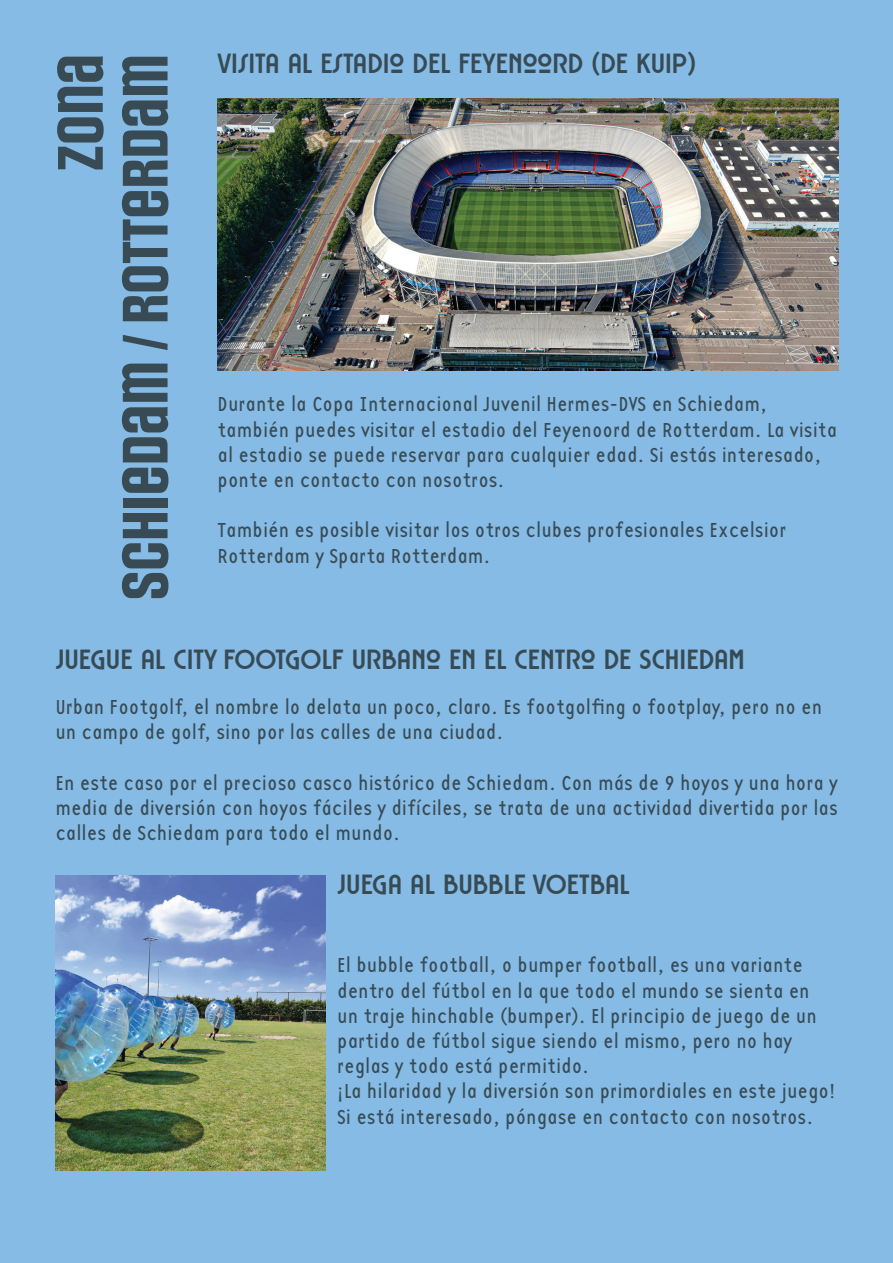
<style>
.page{position:relative;width:893px;height:1263px;background:#85bbe5}
.page>*{position:absolute;margin:0;border:0;box-sizing:border-box;transform-origin:0 0}
.t1{font:700 54px/64.8px "Social Gothic";color:#384b55;text-align:right}
.t2{font:700 27px "Rousseau Deco";color:#384b55}
.t3{font:21px/25.2px "Base 12 Sans OT";color:#384b55}
</style>
<div class="page">
<img style="left:217px;top:98px;width:622px;height:273px">
<img style="left:56px;top:875px;width:269px;height:296px">
<h1 class="t1" style="left:51px;top:600px;width:548px;rotate:-90deg">zona<br>Schiedam / Rotterdam</h1>
<p class="t2" style="left:217px;top:46px;width:480px">VISITA AL ESTADIO DEL FEYENOORD (DE KUIP)</p>
<p class="t3" style="left:217px;top:392px;width:621px">Durante la Copa Internacional Juvenil Hermes-DVS en Schiedam, también puedes visitar el estadio del Feyenoord de Rotterdam. La visita al estadio se puede reservar para cualquier edad. Si estás interesado, ponte en contacto con nosotros.</p>
<p class="t3" style="left:217px;top:518px;width:570px">También es posible visitar los otros clubes profesionales Excelsior<br>Rotterdam y Sparta Rotterdam.</p>
<p class="t2" style="left:56px;top:642px;width:691px">JUEGUE AL CITY FOOTGOLF URBANO EN EL CENTRO DE SCHIEDAM</p>
<p class="t3" style="left:55px;top:694px;width:768px">Urban Footgolf, el nombre lo delata un poco, claro. Es footgolfing o footplay, pero no en un campo de golf, sino por las calles de una ciudad.</p>
<p class="t3" style="left:55px;top:770px;width:784px;text-align:justify">En este caso por el precioso casco histórico de Schiedam. Con más de 9 hoyos y una hora y media de diversión con hoyos fáciles y difíciles, se trata de una actividad divertida por las calles de Schiedam para todo el mundo.</p>
<p class="t2" style="left:338px;top:868px;width:294px">JUEGA AL BUBBLE VOETBAL</p>
<p class="t3" style="left:337px;top:953px;width:500px">El bubble football, o bumper football, es una variante dentro del fútbol en la que todo el mundo se sienta en<br>un traje hinchable (bumper). El principio de juego de un partido de fútbol sigue siendo el mismo, pero no hay reglas y todo está permitido.<br>¡La hilaridad y la diversión son primordiales en este juego!<br>Si está interesado, póngase en contacto con nosotros.</p>
</div>
